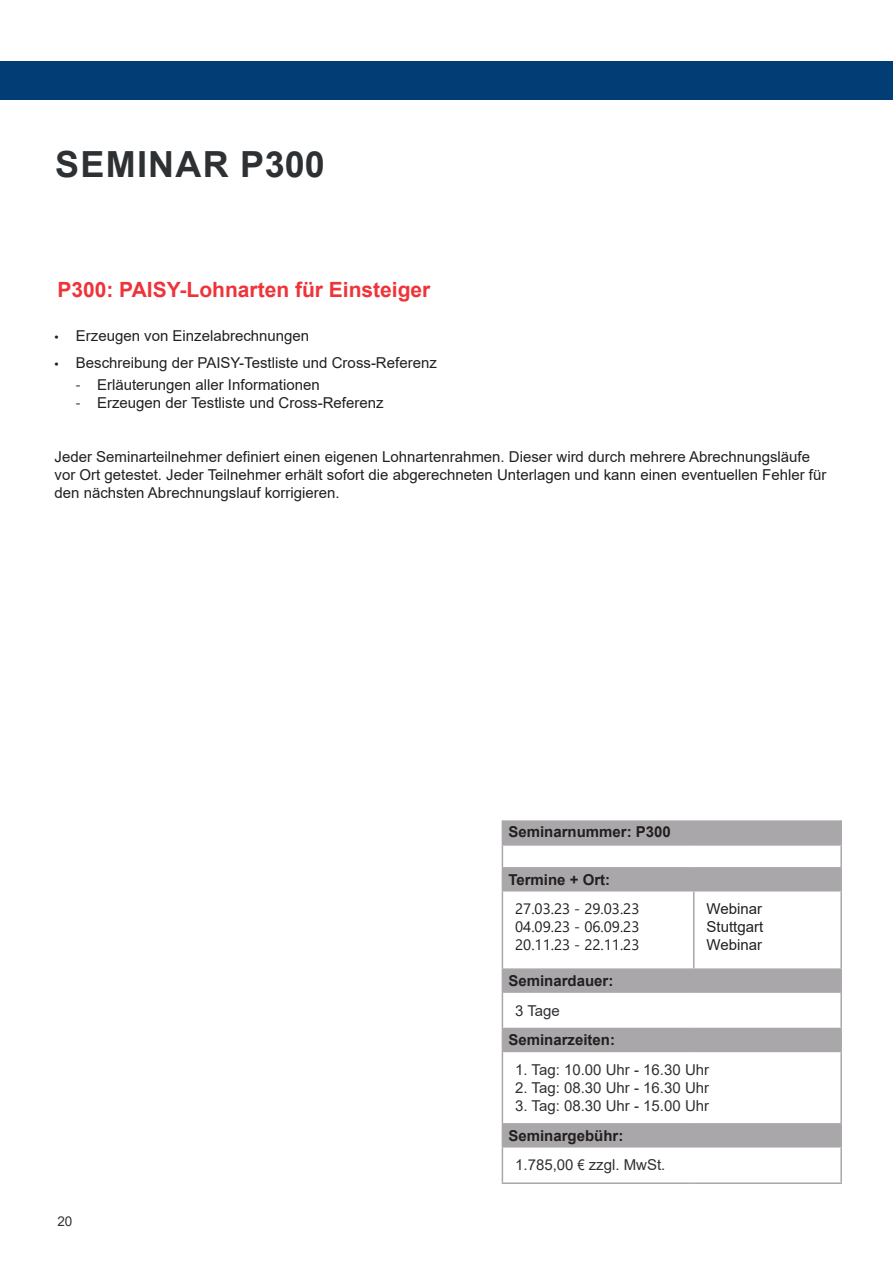
<style>
.page{position:relative;width:893px;height:1263px;background:#fff}
.page>*{position:absolute;margin:0;border:0;box-sizing:border-box;transform-origin:0 0}
.Überschrift{font:700 36px "Arial";letter-spacing:.035em;color:#2e3134}
.Textüberschrift_2_ro{font:700 21px "Arial";color:#ee343a}
.Text{font:15px/18px "Arial";color:#231f20}
.t1{font:15px "Arial";color:#2e3134}
.t2{font:700 15px "Arial";color:#231f20}
.Text-2{font:15px "Segoe UI";color:#231f20}
.t3{font:13.5px "Arial";color:#2e3134}
.s1{font-family:"Myriad Pro"}
.s2{font-family:"Arial Narrow"}
</style>
<div class="page">
<div style="left:0;top:61px;width:893px;height:39px;background:#033d75"></div>
<svg style="left:503px;top:820px;width:337px;height:326px"></svg>
<hr style="left:840px;top:820px;width:2px;height:24px;background:#a9a7a9">
<hr style="left:502px;top:844px;width:192px;height:2px;background:#a9a7a9">
<hr style="left:694px;top:844px;width:148px;height:2px;background:#a9a7a9">
<hr style="left:840px;top:846px;width:2px;height:21px;background:#a9a7a9">
<hr style="left:502px;top:867px;width:192px;height:1px;background:#a9a7a9">
<svg style="left:502px;top:820px;width:1px;height:70px"></svg>
<hr style="left:694px;top:867px;width:148px;height:1px;background:#a9a7a9">
<hr style="left:840px;top:868px;width:2px;height:22px;background:#a9a7a9">
<hr style="left:502px;top:890px;width:192px;height:1px;background:#a9a7a9">
<hr style="left:502px;top:891px;width:1px;height:77px;background:#a9a7a9">
<hr style="left:694px;top:890px;width:148px;height:1px;background:#a9a7a9">
<hr style="left:693px;top:891px;width:1px;height:77px;background:#a9a7a9">
<hr style="left:840px;top:891px;width:2px;height:77px;background:#a9a7a9">
<hr style="left:502px;top:968px;width:192px;height:2px;background:#a9a7a9">
<svg style="left:502px;top:970px;width:1px;height:21px"></svg>
<hr style="left:694px;top:968px;width:148px;height:2px;background:#a9a7a9">
<hr style="left:840px;top:970px;width:2px;height:21px;background:#a9a7a9">
<hr style="left:502px;top:991px;width:192px;height:2px;background:#a9a7a9">
<hr style="left:502px;top:993px;width:1px;height:35px;background:#a9a7a9">
<hr style="left:694px;top:991px;width:148px;height:2px;background:#a9a7a9">
<hr style="left:840px;top:993px;width:2px;height:35px;background:#a9a7a9">
<hr style="left:502px;top:1028px;width:192px;height:1px;background:#a9a7a9">
<svg style="left:502px;top:1029px;width:1px;height:22px"></svg>
<hr style="left:694px;top:1028px;width:148px;height:1px;background:#a9a7a9">
<hr style="left:840px;top:1029px;width:2px;height:22px;background:#a9a7a9">
<hr style="left:502px;top:1051px;width:192px;height:1px;background:#a9a7a9">
<hr style="left:502px;top:1052px;width:1px;height:71px;background:#a9a7a9">
<hr style="left:694px;top:1051px;width:148px;height:1px;background:#a9a7a9">
<hr style="left:840px;top:1052px;width:2px;height:71px;background:#a9a7a9">
<hr style="left:502px;top:1123px;width:192px;height:1px;background:#a9a7a9">
<svg style="left:502px;top:1124px;width:1px;height:22px"></svg>
<hr style="left:694px;top:1123px;width:148px;height:1px;background:#a9a7a9">
<hr style="left:840px;top:1124px;width:2px;height:22px;background:#a9a7a9">
<hr style="left:502px;top:1146px;width:192px;height:1px;background:#a9a7a9">
<hr style="left:502px;top:1147px;width:1px;height:35px;background:#a9a7a9">
<hr style="left:694px;top:1146px;width:148px;height:1px;background:#a9a7a9">
<hr style="left:840px;top:1147px;width:2px;height:35px;background:#a9a7a9">
<hr style="left:502px;top:1182px;width:192px;height:2px;background:#a9a7a9">
<hr style="left:694px;top:1182px;width:148px;height:2px;background:#a9a7a9">
<p class="Überschrift" style="left:55px;top:139px;width:271px">SEMINAR P300</p>
<p class="Textüberschrift_2_ro" style="left:57px;top:274px;width:375px">P300: PAISY-Lohnarten für Einsteiger</p>
<p class="Text" style="left:55px;top:327px;width:256px"><span class="s1">•</span> Erzeugen von Einzelabrechnungen</p>
<p class="Text" style="left:55px;top:353px;width:384px"><span class="s1">•</span> Beschreibung der PAISY-Testliste und Cross-Referenz</p>
<p class="Text" style="left:76px;top:376px;width:245px"><span class="s1">-</span> Erläuterungen aller Informationen</p>
<p class="Text" style="left:76px;top:394px;width:309px"><span class="s1">-</span> Erzeugen der Testliste und Cross-Referenz</p>
<p class="Text" style="left:55px;top:448px;width:773px">Jeder Seminarteilnehmer definiert einen eigenen Lohnartenrahmen. Dieser wird durch mehrere Abrechnungsläufe vor Ort getestet. Jeder Teilnehmer erhält sofort die abgerechneten Unterlagen und kann einen eventuellen Fehler für den nächsten Abrechnungslauf korrigieren.</p>
<p class="t2" style="left:508px;top:821px;width:164px">Seminarnummer: P300</p>
<p class="t2" style="left:508px;top:869px;width:103px">Termine + Ort:</p>
<p class="Text-2" style="left:515px;top:895px;width:126px">27.03.23 - 29.03.23</p>
<p class="Text-2" style="left:515px;top:913px;width:126px">04.09.23 - 06.09.23</p>
<p class="Text-2" style="left:515px;top:931px;width:126px">20.11.23 - 22.11.23</p>
<p class="Text" style="left:706px;top:900px;width:57px">Webinar</p>
<p class="Text" style="left:706px;top:918px;width:58px">Stuttgart</p>
<p class="Text" style="left:706px;top:936px;width:57px">Webinar</p>
<p class="t3" style="left:57px;top:1212px;width:17px">20</p>
<p class="t2" style="left:508px;top:970px;width:107px">Seminardauer:</p>
<p class="t1" style="left:515px;top:1000px;width:46px">3 Tage</p>
<p class="t2" style="left:508px;top:1029px;width:108px">Seminarzeiten:</p>
<p class="t1" style="left:515px;top:1059px;width:195px">1. Tag: 10.00 Uhr - 16.30 Uhr</p>
<p class="t1" style="left:515px;top:1077px;width:195px">2. Tag: 08.30 Uhr - 16.30 Uhr</p>
<p class="t1" style="left:515px;top:1095px;width:195px">3. Tag: 08.30 Uhr - 15.00 Uhr</p>
<p class="t2" style="left:508px;top:1125px;width:117px">Seminargebühr:</p>
<p class="t1" style="left:515px;top:1155px;width:152px">1.785,00 <span class="s2">€</span> zzgl. MwSt.</p>
</div>
